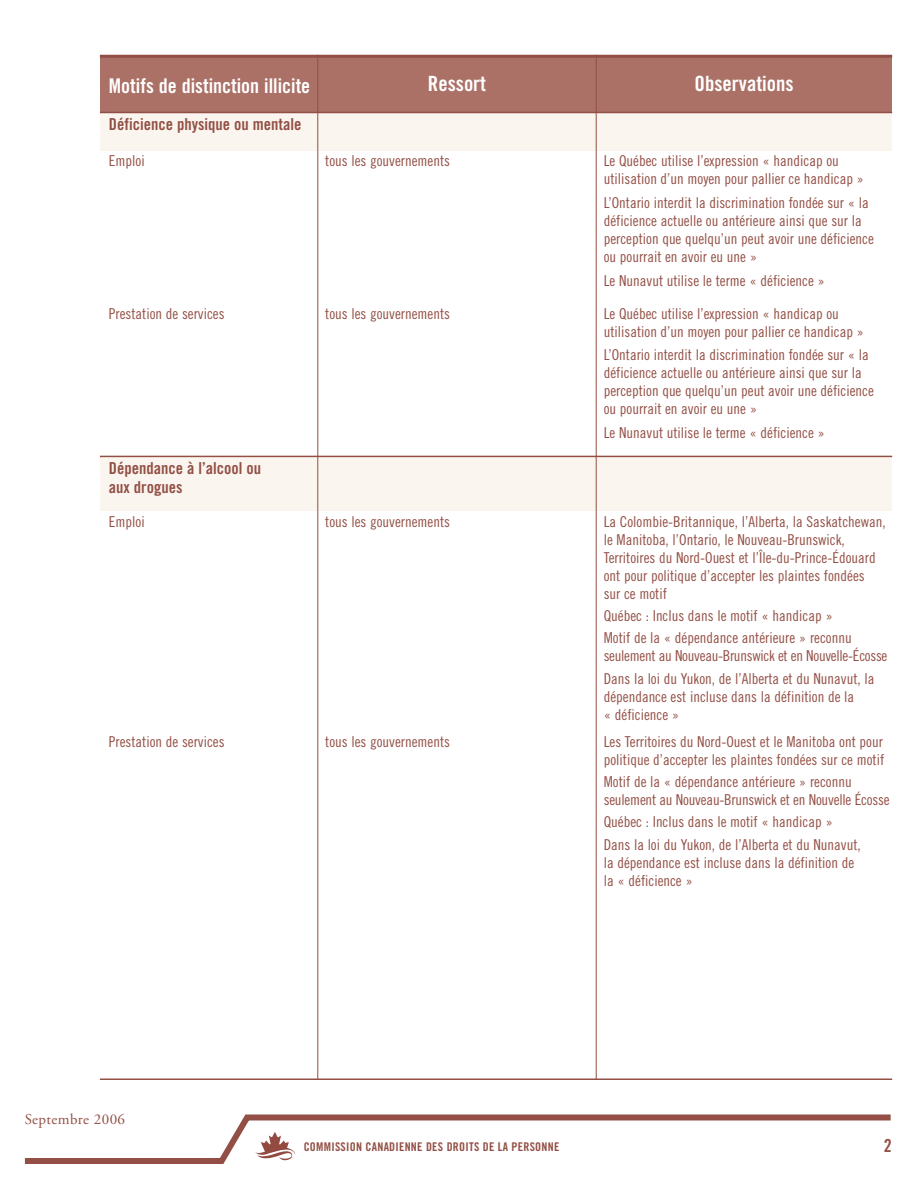
<style>
.page{position:relative;width:918px;height:1188px;background:#fff}
.page>*{position:absolute;margin:0;border:0;box-sizing:border-box;transform-origin:0 0}
.t1{font:21px "Trade Gothic Bold Cond Twenty";color:#fff}
.t2{font:20.25px "Trade Gothic Bold Cond Twenty";color:#fff}
.t3{font:18px "Trade Gothic Bold Cond Twenty";color:#934f45}
.t4{font:16.5px/19.8px "Trade Gothic Bold Cond Twenty";color:#934f45}
.t5{font:15px/18px "Trade Gothic Cond Eighteen";color:#934f45}
.t6{font:15px/22.4px "Trade Gothic Cond Eighteen";letter-spacing:-.02em;color:#934f45}
.t7{font:15px "Adobe Garamond";letter-spacing:.025em;color:#934f45}
.t8{font:12px "Trade Gothic Bold Cond Twenty";letter-spacing:.02em;color:#934f45}
</style>
<div class="page">
<svg style="left:24px;top:1114px;width:867px;height:50px"></svg>
<div style="left:100px;top:55px;width:218px;height:57px;background:#ab7167"></div>
<div style="left:318px;top:55px;width:278px;height:57px;background:#ab7167"></div>
<div style="left:596px;top:55px;width:296px;height:57px;background:#ab7167"></div>
<div style="left:100px;top:112px;width:218px;height:39px;background:#faf6ef"></div>
<div style="left:318px;top:112px;width:574px;height:39px;background:#faf6ef"></div>
<div style="left:100px;top:456px;width:218px;height:55px;background:#faf6ef"></div>
<div style="left:318px;top:456px;width:574px;height:55px;background:#faf6ef"></div>
<hr style="left:318px;top:55px;width:1px;height:1025px;background:#934f45">
<hr style="left:596px;top:55px;width:1px;height:1025px;background:#934f45">
<hr style="left:100px;top:55px;width:792px;height:3px;background:#934f45">
<hr style="left:100px;top:112px;width:792px;height:1px;background:#934f45">
<hr style="left:100px;top:456px;width:792px;height:1px;background:#934f45">
<hr style="left:100px;top:1078px;width:792px;height:2px;background:#934f45">
<h2 class="t2" style="left:109px;top:78px;width:203px">Motifs de distinction illicite</h2>
<h1 class="t1" style="left:428px;top:75px;width:60px">Ressort</h1>
<h1 class="t1" style="left:695px;top:75px;width:101px">Observations</h1>
<p class="t4" style="left:109px;top:115px;width:194px">Déficience physique ou mentale</p>
<p class="t5" style="left:109px;top:153px;width:37px">Emploi</p>
<p class="t5" style="left:325px;top:153px;width:126px">tous les gouvernements</p>
<p class="t5" style="left:604px;top:153px;width:262px">Le Québec utilise l’expression « handicap ou utilisation d’un moyen pour pallier ce handicap »</p>
<p class="t5" style="left:604px;top:195px;width:272px">L’Ontario interdit la discrimination fondée sur « la déficience actuelle ou antérieure ainsi que sur la perception que quelqu’un peut avoir une déficience ou pourrait en avoir eu une »</p>
<p class="t5" style="left:604px;top:273px;width:223px">Le Nunavut utilise le terme « déficience »</p>
<p class="t5" style="left:109px;top:305px;width:117px">Prestation de services</p>
<p class="t5" style="left:325px;top:305px;width:126px">tous les gouvernements</p>
<p class="t5" style="left:604px;top:305px;width:262px">Le Québec utilise l’expression « handicap ou utilisation d’un moyen pour pallier ce handicap »</p>
<p class="t5" style="left:604px;top:347px;width:272px">L’Ontario interdit la discrimination fondée sur « la déficience actuelle ou antérieure ainsi que sur la perception que quelqu’un peut avoir une déficience ou pourrait en avoir eu une »</p>
<p class="t5" style="left:604px;top:425px;width:223px">Le Nunavut utilise le terme « déficience »</p>
<p class="t4" style="left:109px;top:459px;width:154px">Dépendance à l’alcool ou aux drogues</p>
<p class="t5" style="left:109px;top:513px;width:37px">Emploi</p>
<p class="t5" style="left:325px;top:513px;width:126px">tous les gouvernements</p>
<p class="t5" style="left:604px;top:513px;width:283px">La Colombie-Britannique, l’Alberta, la Saskatchewan, le Manitoba, l’Ontario, le Nouveau-Brunswick, Territoires du Nord-Ouest et l’Île-du-Prince-Édouard ont pour politique d’accepter les plaintes fondées<br>sur ce motif</p>
<p class="t5" style="left:604px;top:606px;width:250px;line-height:22.4px">Québec : Inclus dans le motif « handicap »<br>Motif de la « dépendance antérieure » reconnu</p>
<p class="t6" style="left:604px;top:646px;width:285px">seulement au Nouveau-Brunswick et en Nouvelle-Écosse<br>Dans la loi du Yukon, de l’Alberta et du Nunavut, la</p>
<p class="t5" style="left:604px;top:688px;width:252px">dépendance est incluse dans la définition de la « déficience »</p>
<p class="t5" style="left:109px;top:733px;width:117px">Prestation de services</p>
<p class="t5" style="left:325px;top:733px;width:126px">tous les gouvernements</p>
<p class="t5" style="left:604px;top:733px;width:282px">Les Territoires du Nord-Ouest et le Manitoba ont pour politique d’accepter les plaintes fondées sur ce motif</p>
<p class="t5" style="left:604px;top:774px;width:287px">Motif de la « dépendance antérieure » reconnu seulement au Nouveau-Brunswick et en Nouvelle Écosse</p>
<p class="t5" style="left:604px;top:812px;width:259px;line-height:22.4px">Québec : Inclus dans le motif « handicap »<br>Dans la loi du Yukon, de l’Alberta et du Nunavut,</p>
<p class="t5" style="left:604px;top:855px;width:252px">la dépendance est incluse dans la définition de la « déficience »</p>
<p class="t7" style="left:25px;top:1114px;width:102px">Septembre 2006</p>
<p class="t8" style="left:304px;top:1142px;width:257px">COMMISSION CANADIENNE DES DROITS DE LA PERSONNE</p>
<p class="t3" style="left:884px;top:1139px;width:9px">2</p>
</div>
